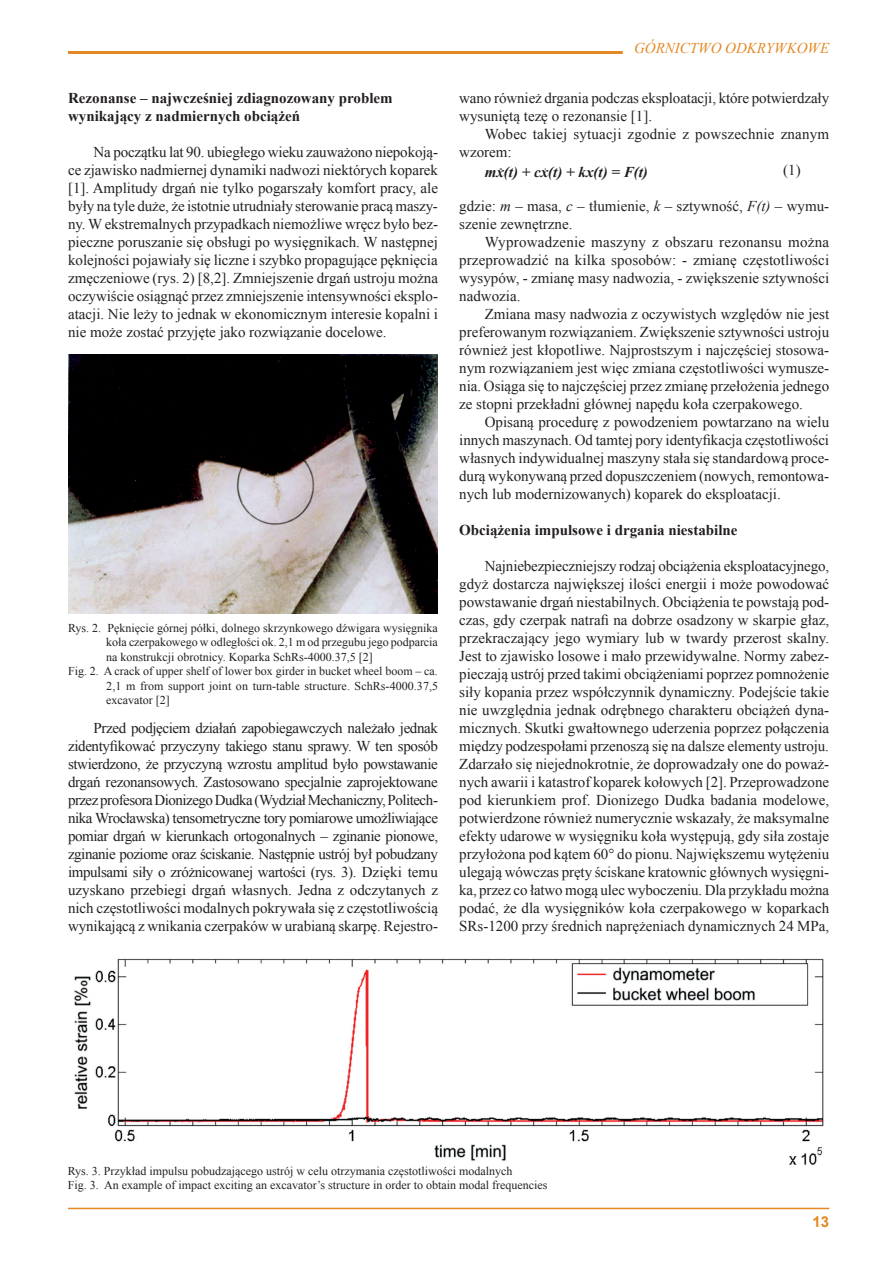
<style>
.page{position:relative;width:893px;height:1263px;background:#fff}
.page>*{position:absolute;margin:0;border:0;box-sizing:border-box;transform-origin:0 0}
.t1{font:15px/18px "Times New Roman";color:#231f20;text-align:justify}
.t2{font:700 15px/18px "Times New Roman";color:#231f20}
.t3{font:italic 700 15px "Times New Roman";color:#231f20}
.t4{font:italic 15px "Times New Roman";color:#e38824}
.t5{font:700 15px "Arial";color:#e38824}
.t6{font:12px/14.4px "Times New Roman";color:#231f20}
.s1{font-style:italic}
</style>
<div class="page">
<hr style="left:68px;top:1208px;width:761px;height:1px;background:#e38824">
<hr style="left:68px;top:51px;width:555px;height:3px;background:#e38824">
<img style="left:68px;top:355px;width:370px;height:259px">
<img style="left:74px;top:958px;width:750px;height:207px">
<p class="t2" style="left:68px;top:89px;width:326px">Rezonanse – najwcześniej zdiagnozowany problem wynikający z nadmiernych obciążeń</p>
<p class="t1" style="left:68px;top:143px;width:372px;text-indent:26px">Na początku lat 90. ubiegłego wieku zauważono niepokoją&shy;ce zjawisko nadmiernej dynamiki nadwozi niektórych koparek [1]. Amplitudy drgań nie tylko pogarszały komfort pracy, ale były na tyle duże, że istotnie utrudniały sterowanie pracą maszy&shy;ny. W ekstremalnych przypadkach niemożliwe wręcz było bez&shy;pieczne poruszanie się obsługi po wysięgnikach. W następnej kolejności pojawiały się liczne i szybko propagujące pęknięcia zmęczeniowe (rys. 2) [8,2]. Zmniejszenie drgań ustroju można oczywiście osiągnąć przez zmniejszenie intensywności eksplo&shy;atacji. Nie leży to jednak w ekonomicznym interesie kopalni i nie może zostać przyjęte jako rozwiązanie docelowe.</p>
<p class="t6" style="left:68px;top:621px;width:371px">Rys. 2. Pęknięcie górnej półki, dolnego skrzynkowego dźwigara wysięgnika</p>
<p class="t6" style="left:106px;top:635px;width:333px">koła czerpakowego w odległości ok. 2,1 m od przegubu jego podparcia</p>
<p class="t6" style="left:106px;top:649px;width:268px">na konstrukcji obrotnicy. Koparka SchRs-4000.37,5 [2]</p>
<p class="t6" style="left:68px;top:664px;width:371px">Fig. 2. A crack of upper shelf of lower box girder in bucket wheel boom – ca.</p>
<p class="t6" style="left:106px;top:678px;width:333px">2,1 m from support joint on turn-table structure. SchRs-4000.37,5</p>
<p class="t6" style="left:106px;top:693px;width:65px">excavator [2]</p>
<p class="t1" style="left:68px;top:719px;width:372px;text-indent:26px">Przed podjęciem działań zapobiegawczych należało jednak zidentyfikować przyczyny takiego stanu sprawy. W ten sposób stwierdzono, że przyczyną wzrostu amplitud było powstawanie drgań rezonansowych. Zastosowano specjalnie zaprojektowane przez profesora Dionizego Dudka (Wydział Mechaniczny, Politech&shy;nika Wrocławska) tensometryczne tory pomiarowe umożliwiające pomiar drgań w kierunkach ortogonalnych – zginanie pionowe, zginanie poziome oraz ściskanie. Następnie ustrój był pobudzany impulsami siły o zróżnicowanej wartości (rys. 3). Dzięki temu uzyskano przebiegi drgań własnych. Jedna z odczytanych z nich częstotliwości modalnych pokrywała się z częstotliwością wynikającą z wnikania czerpaków w urabianą skarpę. Rejestro-</p>
<p class="t4" style="left:634px;top:37px;width:197px">GÓRNICTWO ODKRYWKOWE</p>
<p class="t1" style="left:459px;top:89px;width:371px">wano również drgania podczas eksploatacji, które potwierdzały wysuniętą tezę o rezonansie [1].</p>
<p class="t1" style="left:459px;top:125px;width:371px;text-indent:26px">Wobec takiej sytuacji zgodnie z powszechnie znanym wzorem:</p>
<p class="t3" style="left:485px;top:161px;width:165px">mx(t) + cx(t) + kx(t) = F(t)</p>
<p class="t1" style="left:783px;top:161px;width:19px">(1)</p>
<p class="t1" style="left:459px;top:197px;width:371px">gdzie: <span class="s1">m</span> – masa, <span class="s1">c</span> – tłumienie, <span class="s1">k</span> – sztywność, <span class="s1">F(t)</span> – wymu&shy;szenie zewnętrzne.</p>
<p class="t1" style="left:459px;top:233px;width:371px;text-indent:26px">Wyprowadzenie maszyny z obszaru rezonansu można przeprowadzić na kilka sposobów: - zmianę częstotliwości wysypów, - zmianę masy nadwozia, - zwiększenie sztywności nadwozia.</p>
<p class="t1" style="left:459px;top:305px;width:371px;text-indent:26px">Zmiana masy nadwozia z oczywistych względów nie jest preferowanym rozwiązaniem. Zwiększenie sztywności ustroju również jest kłopotliwe. Najprostszym i najczęściej stosowa&shy;nym rozwiązaniem jest więc zmiana częstotliwości wymusze&shy;nia. Osiąga się to najczęściej przez zmianę przełożenia jednego ze stopni przekładni głównej napędu koła czerpakowego.</p>
<p class="t1" style="left:459px;top:413px;width:371px;text-indent:26px">Opisaną procedurę z powodzeniem powtarzano na wielu innych maszynach. Od tamtej pory identyfikacja częstotliwości własnych indywidualnej maszyny stała się standardową proce&shy;durą wykonywaną przed dopuszczeniem (nowych, remontowa&shy;nych lub modernizowanych) koparek do eksploatacji.</p>
<p class="t2" style="left:459px;top:521px;width:280px">Obciążenia impulsowe i drgania niestabilne</p>
<p class="t1" style="left:459px;top:557px;width:372px;text-indent:26px">Najniebezpieczniejszy rodzaj obciążenia eksploatacyjnego, gdyż dostarcza największej ilości energii i może powodować powstawanie drgań niestabilnych. Obciążenia te powstają pod&shy;czas, gdy czerpak natrafi na dobrze osadzony w skarpie głaz, przekraczający jego wymiary lub w twardy przerost skalny.<br>Jest to zjawisko losowe i mało przewidywalne. Normy zabez&shy;pieczają ustrój przed takimi obciążeniami poprzez pomnożenie siły kopania przez współczynnik dynamiczny. Podejście takie nie uwzględnia jednak odrębnego charakteru obciążeń dyna&shy;micznych. Skutki gwałtownego uderzenia poprzez połączenia między podzespołami przenoszą się na dalsze elementy ustroju.<br>Zdarzało się niejednokrotnie, że doprowadzały one do poważ&shy;nych awarii i katastrof koparek kołowych [2]. Przeprowadzone pod kierunkiem prof. Dionizego Dudka badania modelowe, potwierdzone również numerycznie wskazały, że maksymalne efekty udarowe w wysięgniku koła występują, gdy siła zostaje przyłożona pod kątem 60° do pionu. Największemu wytężeniu ulegają wówczas pręty ściskane kratownic głównych wysięgni&shy;ka, przez co łatwo mogą ulec wyboczeniu. Dla przykładu można podać, że dla wysięgników koła czerpakowego w koparkach SRs-1200 przy średnich naprężeniach dynamicznych 24 MPa,</p>
<p class="t6" style="left:68px;top:1163px;width:481px">Rys. 3. Przykład impulsu pobudzającego ustrój w celu otrzymania częstotliwości modalnych<br>Fig. 3. An example of impact exciting an excavator’s structure in order to obtain modal frequencies</p>
<p class="t5" style="left:812px;top:1212px;width:18px">13</p>
</div>
